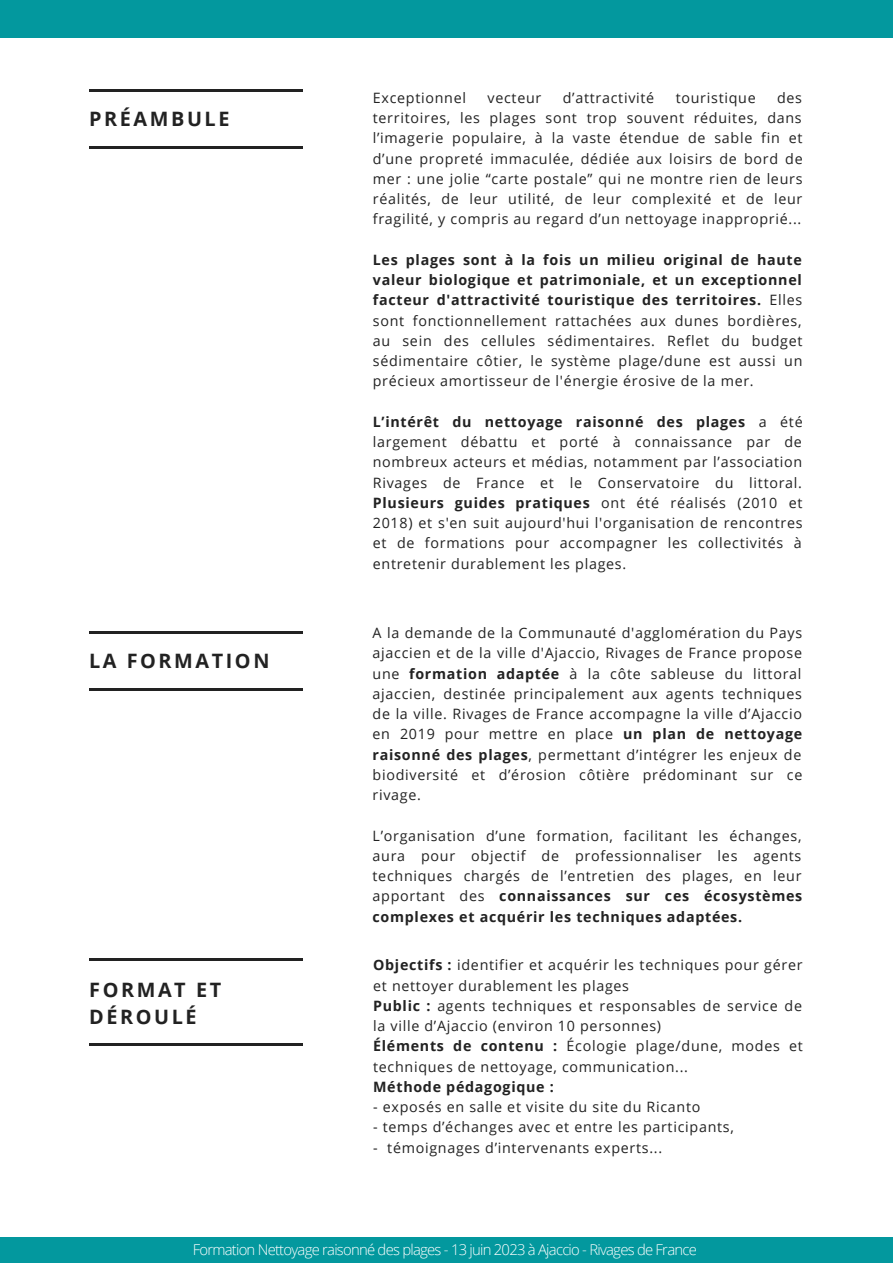
<style>
.page{position:relative;width:893px;height:1264px;background:#fff}
.page>*{position:absolute;margin:0;border:0;box-sizing:border-box;transform-origin:0 0}
.t1{font:700 19.8px/27px "Open Sans";letter-spacing:.13em;color:#222}
.t2{font:300 14.85px "Open Sans";letter-spacing:-.05em;color:#fff}
.t3{font:14.25px/20.2px "Open Sans";letter-spacing:.05em;color:#222;text-align:justify}
.t4{font:700 14.25px "Open Sans";letter-spacing:.05em;color:#222}
.s1{font-weight:700}
</style>
<div class="page">
<div style="left:0;top:0;width:892px;height:38px;background:#03989e"></div>
<hr style="left:89px;top:89px;width:214px;height:2px;background:#222">
<hr style="left:89px;top:146px;width:214px;height:2px;background:#222">
<hr style="left:89px;top:631px;width:214px;height:2px;background:#222">
<hr style="left:89px;top:688px;width:214px;height:2px;background:#222">
<hr style="left:89px;top:958px;width:214px;height:2px;background:#222">
<hr style="left:89px;top:1043px;width:214px;height:2px;background:#222">
<div style="left:0;top:1237px;width:892px;height:25px;background:#03989e"></div>
<p class="t1" style="left:89px;top:104px;width:142px">PRÉAMBULE</p>
<p class="t1" style="left:89px;top:646px;width:182px">LA FORMATION</p>
<p class="t1" style="left:89px;top:975px;width:133px">FORMAT ET<br>DÉROULÉ</p>
<p class="t3" style="left:373px;top:87px;width:95px">Exceptionnel</p>
<p class="t3" style="left:487px;top:87px;width:55px">vecteur</p>
<p class="t3" style="left:562px;top:87px;width:93px">d’attractivité</p>
<p class="t3" style="left:675px;top:87px;width:81px">touristique</p>
<p class="t3" style="left:373px;top:87px;width:431px;text-indent:404px">des territoires, les plages sont trop souvent réduites, dans l’imagerie populaire, à la vaste étendue de sable fin et d’une propreté immaculée, dédiée aux loisirs de bord de mer : une jolie “carte postale” qui ne montre rien de leurs réalités, de leur utilité, de leur complexité et de leur fragilité, y compris au regard d’un nettoyage inapproprié...</p>
<p class="t3" style="left:373px;top:249px;width:431px"><span class="s1">Les plages sont à la fois un milieu original de haute valeur biologique et patrimoniale, et un exceptionnel facteur d'attractivité touristique des territoires.</span> Elles sont fonctionnellement rattachées aux dunes bordières, au sein des cellules sédimentaires. Reflet du budget sédimentaire côtier, le système plage/dune est aussi un précieux amortisseur de l'énergie érosive de la mer.</p>
<p class="t3" style="left:373px;top:411px;width:431px"><span class="s1">L’intérêt du nettoyage raisonné des plages</span> a été largement débattu et porté à connaissance par de nombreux acteurs et médias, notamment par l’association Rivages de France et le Conservatoire du littoral.<br><span class="s1">Plusieurs guides pratiques</span> ont été réalisés (2010 et 2018) et s'en suit aujourd'hui l'organisation de rencontres et de formations pour accompagner les collectivités à entretenir durablement les plages.</p>
<p class="t3" style="left:372px;top:622px;width:431px">A la demande de la Communauté d'agglomération du Pays ajaccien et de la ville d'Ajaccio, Rivages de France propose une <span class="s1">formation adaptée</span> à la côte sableuse du littoral ajaccien, destinée principalement aux agents techniques de la ville. Rivages de France accompagne la ville d’Ajaccio en 2019 pour mettre en place <span class="s1">un plan de nettoyage raisonné des plages</span>, permettant d’intégrer les enjeux de biodiversité et d’érosion côtière prédominant sur ce rivage.</p>
<p class="t3" style="left:372px;top:825px;width:431px">L’organisation d’une formation, facilitant les échanges, aura pour objectif de professionnaliser les agents techniques chargés de l’entretien des plages, en leur apportant des <span class="s1">connaissances sur ces écosystèmes complexes et acquérir les techniques adaptées.</span></p>
<p class="t3" style="left:373px;top:954px;width:431px"><span class="s1">Objectifs :</span> identifier et acquérir les techniques pour gérer et nettoyer durablement les plages</p>
<p class="t3" style="left:373px;top:995px;width:430px"><span class="s1">Public :</span> agents techniques et responsables de service de la ville d’Ajaccio (environ 10 personnes)</p>
<p class="t3" style="left:373px;top:1035px;width:431px"><span class="s1">Éléments de contenu :</span> Écologie plage/dune, modes et techniques de nettoyage, communication...</p>
<p class="t4" style="left:373px;top:1076px;width:182px">Méthode pédagogique :</p>
<p class="t3" style="left:373px;top:1096px;width:329px">- exposés en salle et visite du site du Ricanto</p>
<p class="t3" style="left:373px;top:1116px;width:362px">- temps d’échanges avec et entre les participants,</p>
<p class="t3" style="left:373px;top:1136px;width:290px">- témoignages d’intervenants experts...</p>
<p class="t2" style="left:193px;top:1238px;width:505px">Formation Nettoyage raisonné des plages - 13 juin 2023 à Ajaccio - Rivages de France</p>
</div>
